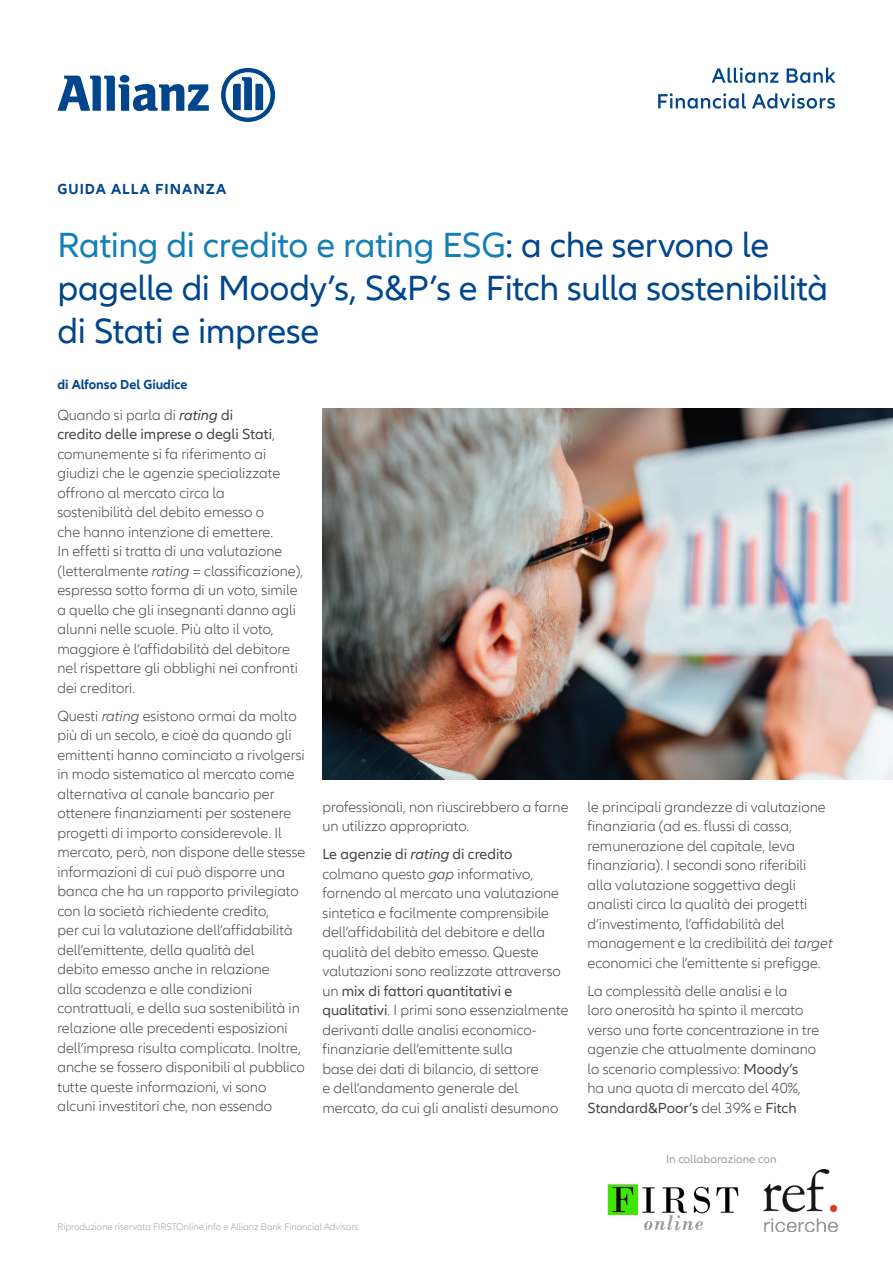
<style>
.page{position:relative;width:893px;height:1263px;background:#fff}
.page>*{position:absolute;margin:0;border:0;box-sizing:border-box;transform-origin:0 0}
.t1{font:36px/43.2px "Allianz Neo";letter-spacing:-.01em;color:#01468c}
.t2{font:300 15px/19.5px "Allianz Neo";color:#454647}
.t3{font:700 15px "Allianz Neo";letter-spacing:.07em;color:#01468c}
.t4{font:700 13.5px "Allianz Neo";color:#01468c}
.t5{font:12px "Allianz Neo";color:#9d9fa2}
.t6{font:300 9.75px "Allianz Neo";color:#9d9fa2}
.s1{color:#147fb5}
.s2{font-weight:400;font-style:italic}
.s3{font-weight:400}
.s4{font-style:italic}
</style>
<div class="page">
<img style="left:322px;top:408px;width:571px;height:371px">
<svg style="left:57px;top:75px;width:152px;height:36px"></svg>
<svg style="left:221px;top:68px;width:54px;height:54px"></svg>
<svg style="left:658px;top:93px;width:177px;height:16px"></svg>
<svg style="left:712px;top:68px;width:124px;height:15px"></svg>
<img style="left:607px;top:1184px;width:132px;height:47px">
<img style="left:763px;top:1170px;width:75px;height:61px">
<p class="t3" style="left:57px;top:180px;width:171px">GUIDA ALLA FINANZA</p>
<p class="t1" style="left:57px;top:224px;width:772px"><span class="s1">Rating di credito e rating ESG</span>: a che servono le pagelle di Moody’s, S&amp;P’s e Fitch sulla sostenibilità di Stati e imprese</p>
<p class="t4" style="left:57px;top:377px;width:132px">di Alfonso Del Giudice</p>
<p class="t2" style="left:57px;top:406px;width:247px">Quando si parla di <span class="s2">rating</span> <span class="s3">di<br>credito delle imprese o degli Stati</span>, comunemente si fa riferimento ai giudizi che le agenzie specializzate offrono al mercato circa la sostenibilità del debito emesso o<br>che hanno intenzione di emettere.<br>In effetti si tratta di una valutazione (letteralmente <span class="s4">rating</span> = classificazione), espressa sotto forma di un voto, simile a quello che gli insegnanti danno agli alunni nelle scuole. Più alto il voto, maggiore è l’affidabilità del debitore nel rispettare gli obblighi nei confronti dei creditori.</p>
<p class="t2" style="left:57px;top:707px;width:250px">Questi <span class="s4">rating</span> esistono ormai da molto più di un secolo, e cioè da quando gli emittenti hanno cominciato a rivolgersi in modo sistematico al mercato come alternativa al canale bancario per ottenere finanziamenti per sostenere progetti di importo considerevole. Il mercato, però, non dispone delle stesse informazioni di cui può disporre una banca che ha un rapporto privilegiato con la società richiedente credito,<br>per cui la valutazione dell’affidabilità dell’emittente, della qualità del<br>debito emesso anche in relazione<br>alla scadenza e alle condizioni contrattuali, e della sua sostenibilità in relazione alle precedenti esposizioni dell’impresa risulta complicata. Inoltre, anche se fossero disponibili al pubblico tutte queste informazioni, vi sono alcuni investitori che, non essendo</p>
<p class="t2" style="left:322px;top:797px;width:248px">professionali, non riuscirebbero a farne un utilizzo appropriato.</p>
<p class="t2" style="left:322px;top:845px;width:248px"><span class="s3">Le agenzie di</span> <span class="s2">rating</span> <span class="s3">di credito </span>colmano questo <span class="s4">gap</span> informativo, fornendo al mercato una valutazione sintetica e facilmente comprensibile dell’affidabilità del debitore e della qualità del debito emesso. Queste valutazioni sono realizzate attraverso un <span class="s3">mix di fattori quantitativi e qualitativi</span>. I primi sono essenzialmente derivanti dalle analisi economico&shy;finanziarie dell’emittente sulla<br>base dei dati di bilancio, di settore<br>e dell’andamento generale del mercato, da cui gli analisti desumono</p>
<p class="t2" style="left:587px;top:797px;width:247px">le principali grandezze di valutazione finanziaria (ad es. flussi di cassa, remunerazione del capitale, leva finanziaria). I secondi sono riferibili alla valutazione soggettiva degli analisti circa la qualità dei progetti d’investimento, l’affidabilità del management e la credibilità dei <span class="s4">target </span>economici che l’emittente si prefigge.</p>
<p class="t2" style="left:587px;top:981px;width:233px">La complessità delle analisi e la<br>loro onerosità ha spinto il mercato verso una forte concentrazione in tre agenzie che attualmente dominano lo scenario complessivo: <span class="s3">Moody’s<br></span>ha una quota di mercato del 40%, <span class="s3">Standard&amp;Poor’s</span> del 39% e <span class="s3">Fitch</span></p>
<p class="t5" style="left:666px;top:1152px;width:112px">In collaborazione con</p>
<p class="t6" style="left:57px;top:1221px;width:304px">Riproduzione riservata FIRSTOnline.info e Allianz Bank Financial Advisors.</p>
</div>
